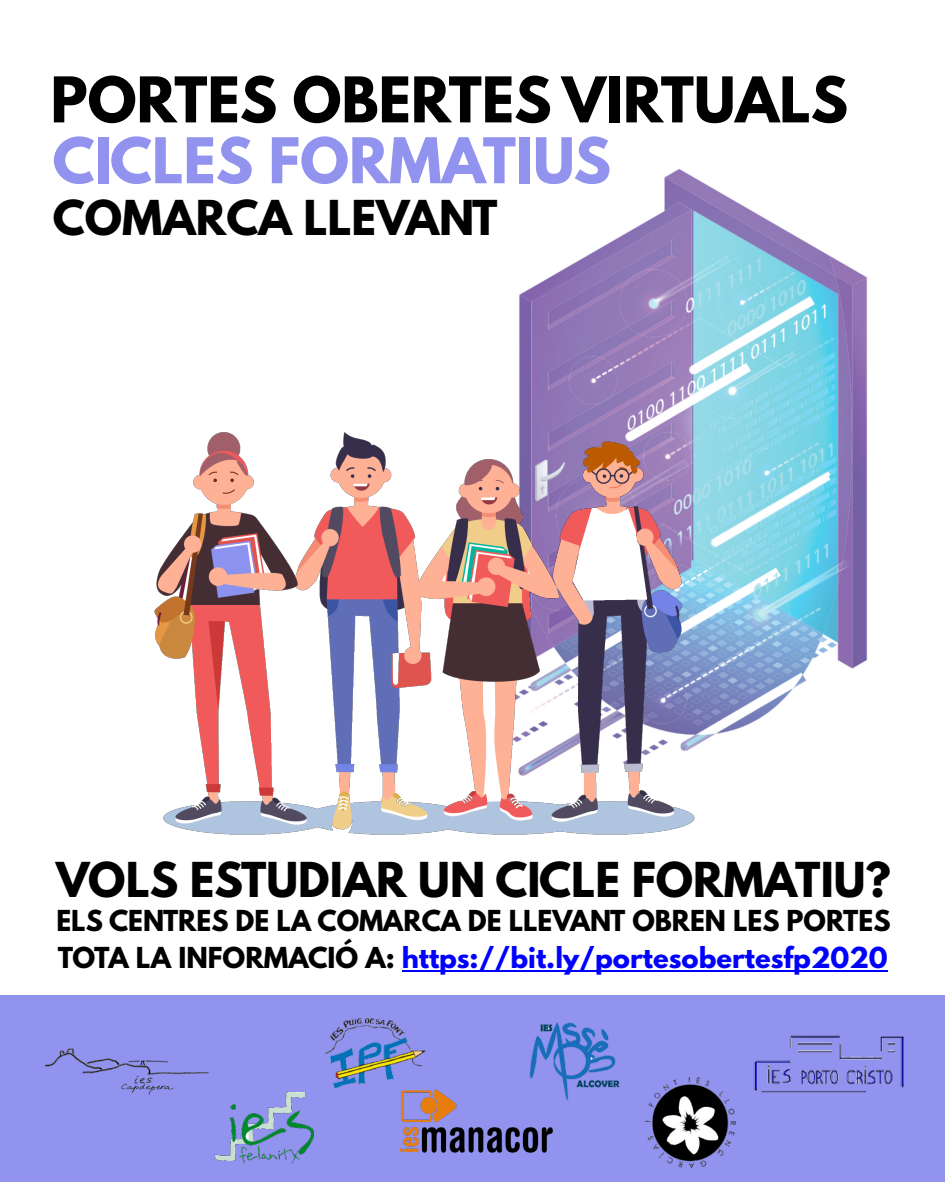
<style>
.page{position:relative;width:945px;height:1182px;background:#fff}
.page>*{position:absolute;margin:0;border:0;box-sizing:border-box;transform-origin:0 0}
.t1{font:700 55.82px "League Spartan";color:#000}
.t2{font:700 55.82px "League Spartan";color:#9193ef}
.t3{font:700 42.52px "League Spartan";color:#000}
.t4{font:700 25.55px/37.1px "League Spartan";color:#000}
.s1{color:#00f}
</style>
<div class="page">
<div style="left:0;top:995px;width:945px;height:186px;background:#9193ef"></div>
<img style="left:524px;top:169px;width:344px;height:538px">
<img style="left:154px;top:292px;width:621px;height:680px">
<img style="left:401px;top:1089px;width:152px;height:64px">
<img style="left:44px;top:1048px;width:165px;height:47px">
<img style="left:325px;top:1018px;width:101px;height:70px">
<img style="left:644px;top:1077px;width:92px;height:91px">
<img style="left:215px;top:1092px;width:98px;height:71px">
<img style="left:753px;top:1035px;width:151px;height:58px">
<img style="left:527px;top:1022px;width:93px;height:86px">
<hr style="left:402px;top:970px;width:486px;height:1px;background:#00f">
<h1 class="t1" style="left:51px;top:80px;width:799px">PORTES OBERTES VIRTUALS</h1>
<h1 class="t2" style="left:53px;top:141px;width:560px">CICLES FORMATIUS</h1>
<h2 class="t3" style="left:53px;top:203px;width:446px">COMARCA LLEVANT</h2>
<h2 class="t3" style="left:56px;top:864px;width:836px">VOLS ESTUDIAR UN CICLE FORMATIU?</h2>
<p class="t4" style="left:56px;top:906px;width:836px">ELS CENTRES DE LA COMARCA DE LLEVANT OBREN LES PORTES<br>TOTA LA INFORMACIÓ A: <span class="s1">https://bit.ly/portesobertesfp2020</span></p>
</div>
